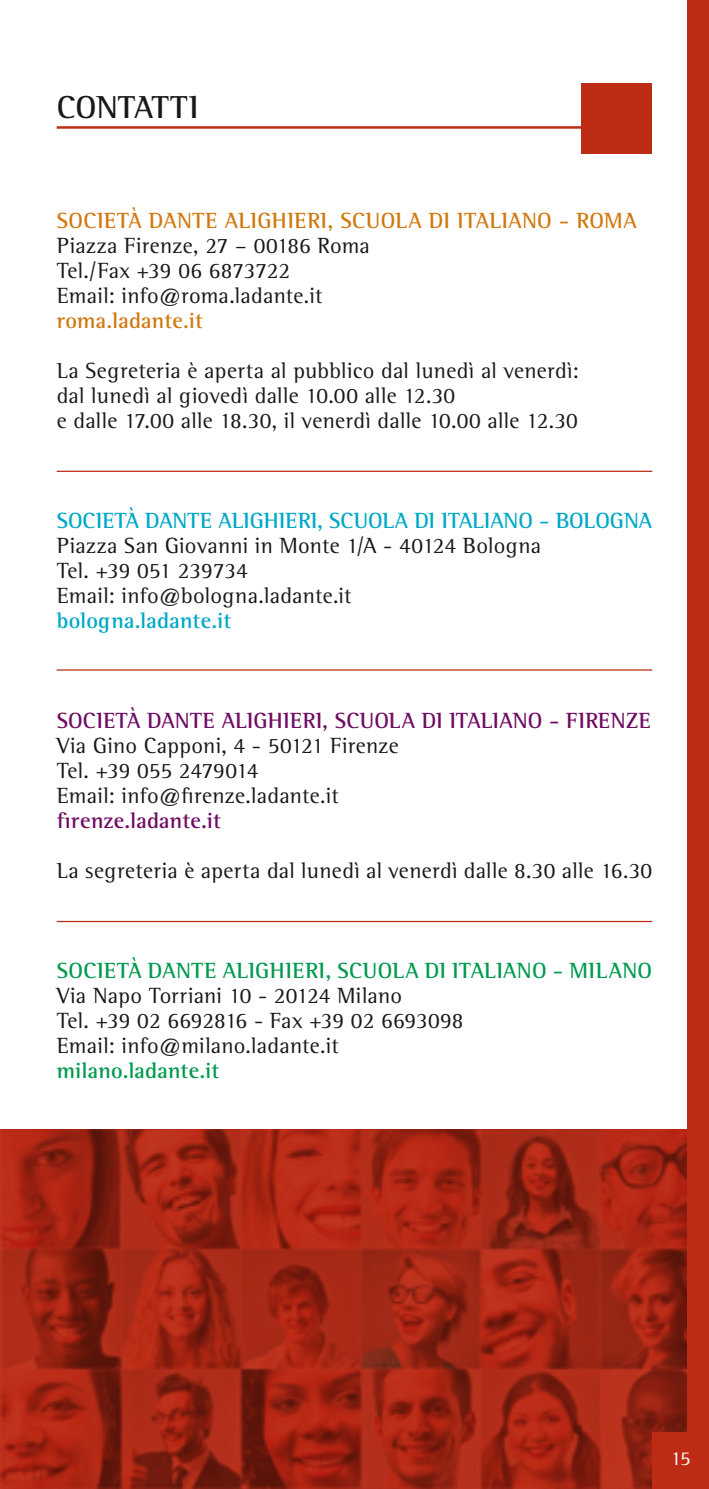
<style>
.page{position:relative;width:709px;height:1489px;background:#fff}
.page>*{position:absolute;margin:0;border:0;box-sizing:border-box;transform-origin:0 0}
.t1{font:700 32.5px "Rotis Semi Serif Std";letter-spacing:.005em;color:#1a171c}
.t2{font:22.5px/25px "Rotis Semi Serif Std";letter-spacing:.01em;color:#1a171c}
.t3{font:22.5px/25px "Rotis Semi Serif Std";letter-spacing:.015em;color:#19181a}
.t4{font:700 22.5px "Rotis Semi Serif Std";color:#00a8c8}
.t5{font:700 22.5px "Rotis Semi Serif Std";letter-spacing:.005em;color:#6f0c64}
.t6{font:700 22.5px "Rotis Semi Serif Std";letter-spacing:.01em;color:#009a4f}
.t7{font:700 22.5px "Rotis Semi Serif Std";letter-spacing:.01em;color:#d17910}
.t8{font:20px "Rotis Semi Serif Std";color:#fff}
</style>
<div class="page">
<svg style="left:0;top:1129px;width:687px;height:359px;background:#9f2413"></svg>
<div style="left:581px;top:83px;width:71px;height:71px;background:#bd2b15"></div>
<hr style="left:57px;top:126px;width:530px;height:3px;background:#bd2b15">
<hr style="left:57px;top:920px;width:595px;height:2px;background:#bd2b15">
<hr style="left:57px;top:669px;width:595px;height:1px;background:#bd2b15">
<hr style="left:57px;top:470px;width:595px;height:2px;background:#bd2b15">
<div style="left:687px;top:0;width:22px;height:1488px;background:#bd2b15"></div>
<div style="left:652px;top:1431px;width:57px;height:57px;background:#bd2b15"></div>
<h1 class="t1" style="left:57px;top:87px;width:143px">CONTATTI</h1>
<p class="t7" style="left:57px;top:207px;width:581px">SOCIETÀ DANTE ALIGHIERI, SCUOLA DI ITALIANO - ROMA</p>
<p class="t2" style="left:57px;top:233px;width:315px">Piazza Firenze, 27 – 00186 Roma<br>Tel./Fax +39 06 6873722<br>Email: info@roma.ladante.it</p>
<p class="t7" style="left:57px;top:307px;width:148px">roma.ladante.it</p>
<p class="t3" style="left:57px;top:358px;width:523px">La Segreteria è aperta al pubblico dal lunedì al venerdì: dal lunedì al giovedì dalle 10.00 alle 12.30<br>e dalle 17.00 alle 18.30, il venerdì dalle 10.00 alle 12.30</p>
<p class="t4" style="left:57px;top:507px;width:597px">SOCIETÀ DANTE ALIGHIERI, SCUOLA DI ITALIANO - BOLOGNA</p>
<p class="t2" style="left:57px;top:533px;width:486px">Piazza San Giovanni in Monte 1/A - 40124 Bologna<br>Tel. +39 051 239734<br>Email: info@bologna.ladante.it</p>
<p class="t4" style="left:57px;top:607px;width:176px">bologna.ladante.it</p>
<p class="t5" style="left:57px;top:707px;width:596px">SOCIETÀ DANTE ALIGHIERI, SCUOLA DI ITALIANO - FIRENZE</p>
<p class="t2" style="left:57px;top:733px;width:343px">Via Gino Capponi, 4 - 50121 Firenze<br>Tel. +39 055 2479014<br>Email: info@firenze.ladante.it</p>
<p class="t5" style="left:57px;top:807px;width:166px">firenze.ladante.it</p>
<p class="t2" style="left:57px;top:858px;width:597px">La segreteria è aperta dal lunedì al venerdì dalle 8.30 alle 16.30</p>
<p class="t6" style="left:57px;top:957px;width:597px">SOCIETÀ DANTE ALIGHIERI, SCUOLA DI ITALIANO - MILANO</p>
<p class="t2" style="left:57px;top:983px;width:408px">Via Napo Torriani 10 - 20124 Milano<br>Tel. +39 02 6692816 - Fax +39 02 6693098<br>Email: info@milano.ladante.it</p>
<p class="t6" style="left:57px;top:1057px;width:164px">milano.ladante.it</p>
<p class="t8" style="left:671px;top:1446px;width:21px">15</p>
</div>
